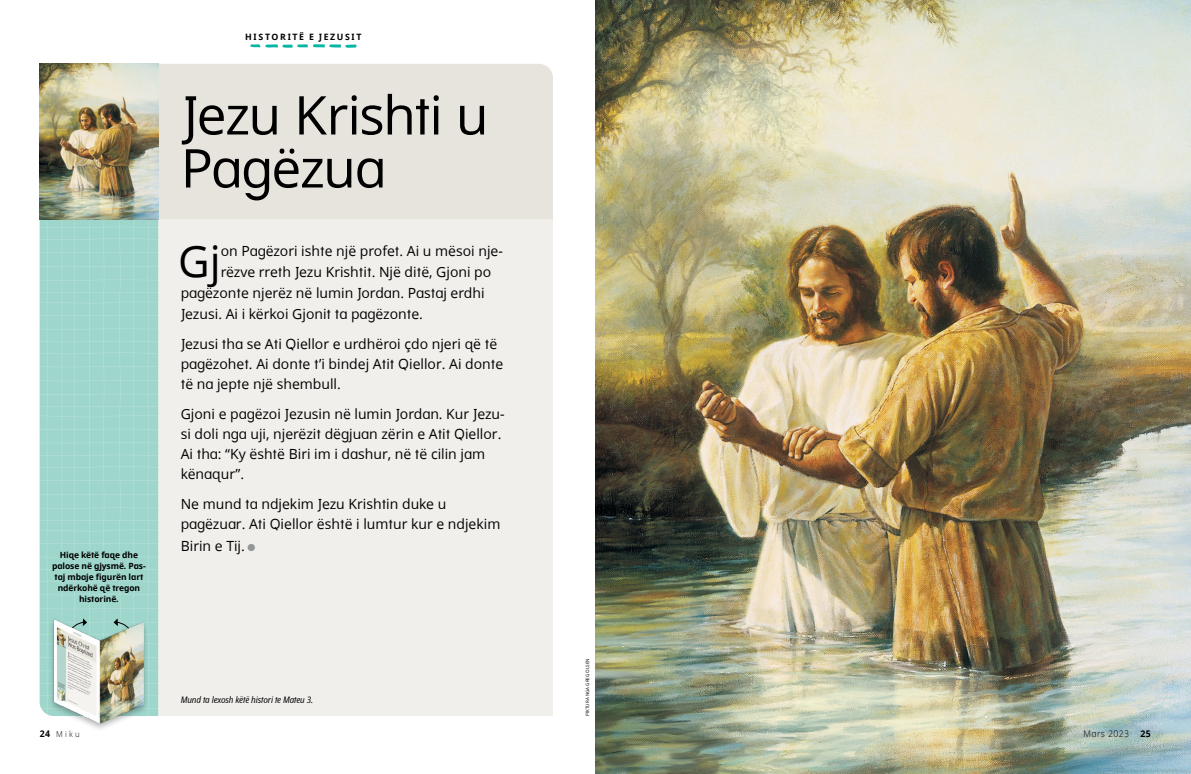
<style>
.page{position:relative;width:1191px;height:774px;background:#fff}
.page>*{position:absolute;margin:0;border:0;box-sizing:border-box;transform-origin:0 0}
.ARTCL_title{font:53.5px/53px "Dots Solidlds Lat";letter-spacing:-.025em;color:#000}
.ARTCL_para_first{font:43.4px "Dots Solidlds Lat";color:#000}
.ARTCL_para{font:14px/19.9px "Dots Solidlds Lat";color:#000}
.ARTCL_para_first-2{font:14px "Dots Solidlds Lat";color:#000}
.t1{font:300 9.2px "Dots Solidlds Lat";letter-spacing:.05em;color:#000;scale:.95 1}
.POP_para{font:italic 9px "Dots Solid Condlds Lat";letter-spacing:-.01em;color:#000}
.ARTCL_seriesTitle{font:700 8.8px "Dots Solidlds Lat";letter-spacing:.19em;color:#000}
.p1_kicker_CUSTOM{font:700 8.5px/11px "Dots Solidlds Lat";letter-spacing:-.01em;color:#000;text-align:center}
.t2{font:300 8.2px "Dots Solidlds Lat";color:#000;scale:.95 1}
.FIGimg-CRDT_para{font:4.5px "Dots Solidlds Lat";color:#000}
.s1{font-family:"Ding P Ilds Dpi";font-size:10px;color:#939598}
.s2{font-weight:700;font-size:9.2px}
.s3{font-weight:700}
</style>
<div class="page">
<div style="left:158px;top:219px;width:395px;height:497px;background:#f1efeb"></div>
<div style="left:158px;top:64px;width:395px;height:155px;background:#e7e4dd"></div>
<svg style="left:250px;top:44px;width:107px;height:4px"></svg>
<img style="left:595px;top:0;width:596px;height:774px">
<img style="left:40px;top:64px;width:118px;height:155px">
<svg style="left:40px;top:219px;width:118px;height:497px;background:#9fd6cc"></svg>
<img style="left:45px;top:609px;width:108px;height:120px">
<p class="ARTCL_seriesTitle" style="left:245px;top:30px;width:118px">HISTORITË E JEZUSIT</p>
<p class="p1_kicker_CUSTOM" style="left:52px;top:549px;width:95px">Hiqe këtë faqe dhe palose në gjysmë. Pas&shy;taj mbaje figurën lart ndërkohë që tregon historinë.</p>
<p class="ARTCL_title" style="left:181px;top:89px;width:309px">Jezu Krishti u<br>Pagëzua</p>
<p class="ARTCL_para_first" style="left:178px;top:229px;width:44px">Gj</p>
<p class="ARTCL_para_first-2" style="left:221px;top:241px;width:284px">on Pagëzori ishte një profet. Ai u mësoi nje-</p>
<p class="ARTCL_para_first-2" style="left:221px;top:262px;width:272px">rëzve rreth Jezu Krishtit. Një ditë, Gjoni po</p>
<p class="ARTCL_para_first-2" style="left:181px;top:283px;width:305px">pagëzonte njerëz në lumin Jordan. Pastaj erdhi</p>
<p class="ARTCL_para_first-2" style="left:181px;top:304px;width:244px">Jezusi. Ai i kërkoi Gjonit ta pagëzonte.</p>
<p class="ARTCL_para" style="left:181px;top:334px;width:324px">Jezusi tha se Ati Qiellor e urdhëroi çdo njeri që të pagëzohet. Ai donte t’i bindej Atit Qiellor. Ai donte të na jepte një shembull.</p>
<p class="ARTCL_para" style="left:181px;top:404px;width:325px">Gjoni e pagëzoi Jezusin në lumin Jordan. Kur Jezu&shy;si doli nga uji, njerëzit dëgjuan zërin e Atit Qiellor.<br>Ai tha: “Ky është Biri im i dashur, në të cilin jam kënaqur”.</p>
<p class="ARTCL_para" style="left:181px;top:494px;width:321px">Ne mund ta ndjekim Jezu Krishtin duke u pagëzuar. Ati Qiellor është i lumtur kur e ndjekim</p>
<p class="ARTCL_para" style="left:181px;top:536px;width:76px">Birin e Tij. <span class="s1">●</span></p>
<p class="POP_para" style="left:181px;top:693px;width:134px">Mund ta lexosh këtë histori te Mateu 3.</p>
<p class="FIGimg-CRDT_para" style="left:584px;top:716px;width:59px;rotate:-90deg">PIKTURA NGA GREG OLSEN</p>
<p class="t2" style="left:40px;top:728px;width:43px"><span class="s2">24</span> Miku</p>
<p class="t1" style="left:1083px;top:727px;width:73px">Mars 2023 <span class="s3">25</span></p>
</div>
